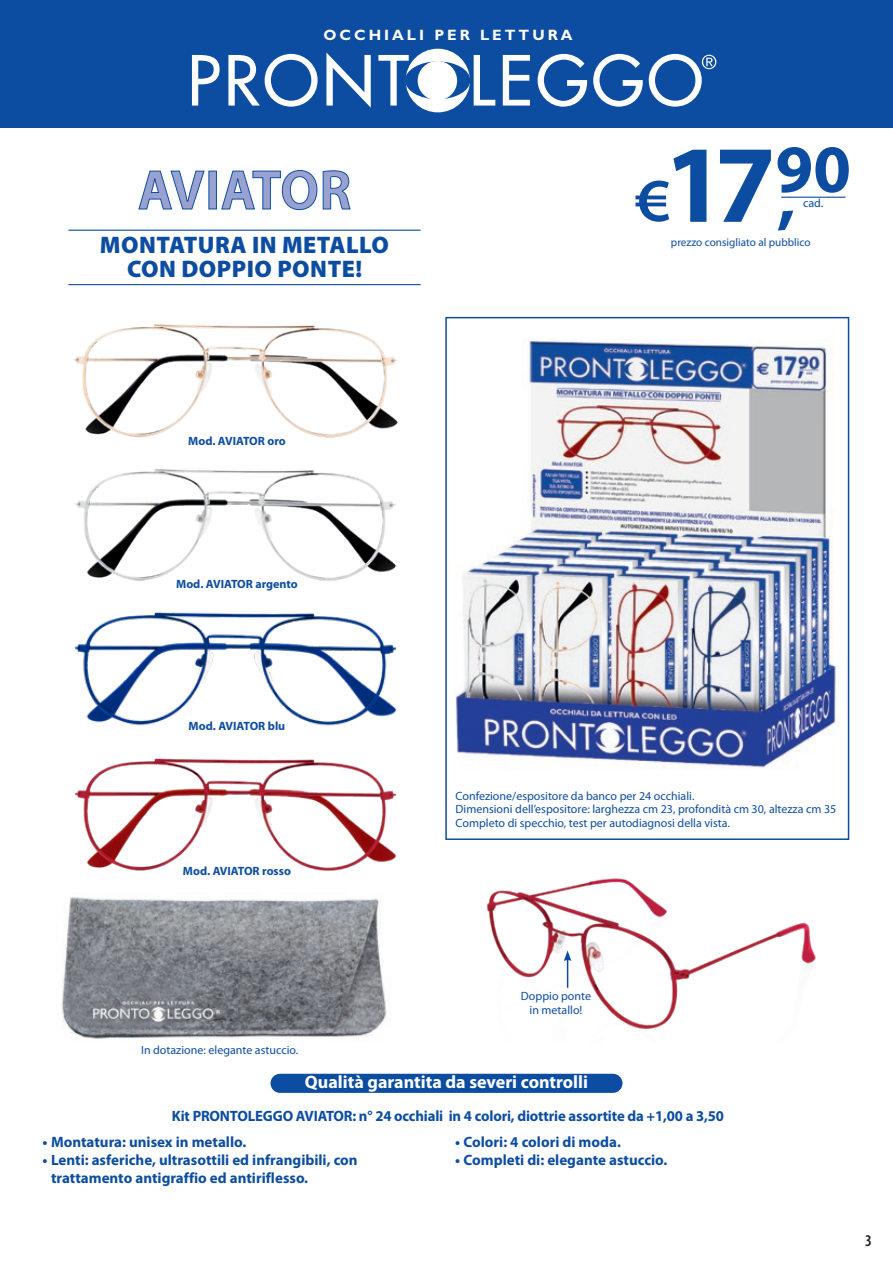
<style>
.page{position:relative;width:893px;height:1263px;background:#fff}
.page>*{position:absolute;margin:0;border:0;box-sizing:border-box;transform-origin:0 0}
.t1{font:700 111px "Myriad Pro";color:#0d4da1}
.t2{font:700 68.1px "Myriad Pro";color:#0d4da1}
.t3{font:600 semi-expanded 61.05px "Myriad Pro";color:#0d4da1}
.t4{font:900 24px/24px "Myriad Pro";letter-spacing:.02em;color:#0d4da1;text-align:center}
.t5{font:700 18px "Myriad Pro";color:#fff}
.t6{font:600 condensed 16.5px "Myriad Pro";color:#231f20}
.t7{font:700 15px/18px "Myriad Pro";color:#0d4da1}
.t8{font:700 15px "Gill Sans Std";letter-spacing:.2em;color:#fff}
.t9{font:12px/13.5px "Myriad Pro";color:#0d4da1}
.t10{font:700 12px "Myriad Pro";color:#0d4da1}
.t11{font:11.25px "Myriad Pro";color:#0d4da1}
</style>
<div class="page">
<div style="left:0;top:0;width:893px;height:128px;background:#0d4da1"></div>
<svg style="left:192px;top:55px;width:28px;height:51px"></svg>
<svg style="left:228px;top:54px;width:90px;height:53px"></svg>
<svg style="left:326px;top:53px;width:45px;height:55px"></svg>
<svg style="left:378px;top:55px;width:31px;height:51px"></svg>
<svg style="left:474px;top:55px;width:21px;height:51px"></svg>
<svg style="left:503px;top:55px;width:27px;height:51px"></svg>
<svg style="left:538px;top:54px;width:49px;height:53px"></svg>
<svg style="left:593px;top:54px;width:50px;height:53px"></svg>
<div style="left:406px;top:49px;width:64px;height:63px;background:#fff;border-radius:50%"></div>
<svg style="left:405px;top:61px;width:65px;height:38px"></svg>
<div style="left:418px;top:61px;width:39px;height:39px;background:#fff;border-radius:50%"></div>
<svg style="left:649px;top:54px;width:67px;height:53px"></svg>
<hr style="left:781px;top:197px;width:64px;height:1px;background:#0d4da1">
<hr style="left:68px;top:230px;width:353px;height:1px;background:#0d4da1">
<hr style="left:68px;top:284px;width:353px;height:1px;background:#0d4da1">
<div style="left:270px;top:1074px;width:352px;height:19px;background:#0d4da1;border-radius:10px"></div>
<div style="left:445px;top:317px;width:404px;height:523px;border:2px solid #0d4da1"></div>
<img style="left:73px;top:324px;width:325px;height:114px">
<img style="left:75px;top:469px;width:321px;height:112px">
<img style="left:74px;top:612px;width:323px;height:114px">
<img style="left:74px;top:758px;width:323px;height:114px">
<img style="left:486px;top:878px;width:330px;height:151px">
<img style="left:456px;top:339px;width:381px;height:429px">
<svg style="left:138px;top:170px;width:213px;height:40px"></svg>
<svg style="left:564px;top:950px;width:7px;height:38px"></svg>
<img style="left:61px;top:897px;width:326px;height:142px">
<p class="t8" style="left:323px;top:26px;width:251px">OCCHIALI PER LETTURA</p>
<h3 class="t4" style="left:100px;top:232px;width:291px">MONTATURA IN METALLO<br>CON DOPPIO PONTE!</h3>
<h1 class="t1" style="left:664px;top:112px;width:188px">17<sup>90</sup></h1>
<h3 class="t3" style="left:635px;top:161px;width:37px">€</h3>
<p class="t9" style="left:803px;top:196px;width:22px">cad.</p>
<p class="t11" style="left:671px;top:235px;width:141px">prezzo consigliato al pubblico</p>
<h2 class="t2" style="left:778px;top:155px;width:19px">,</h2>
<p class="t10" style="left:188px;top:433px;width:99px">Mod. AVIATOR oro</p>
<p class="t10" style="left:176px;top:577px;width:123px">Mod. AVIATOR argento</p>
<p class="t10" style="left:189px;top:718px;width:98px">Mod. AVIATOR blu</p>
<p class="t10" style="left:183px;top:863px;width:109px">Mod. AVIATOR rosso</p>
<p class="t9" style="left:456px;top:789px;width:382px">Confezione/espositore da banco per 24 occhiali.<br>Dimensioni dell’espositore: larghezza cm 23, profondità cm 30, altezza cm 35<br>Completo di specchio, test per autodiagnosi della vista.</p>
<p class="t9" style="left:141px;top:1043px;width:159px">In dotazione: elegante astuccio.</p>
<p class="t9" style="left:521px;top:989px;width:72px;text-align:center">Doppio ponte in metallo!</p>
<p class="t5" style="left:305px;top:1070px;width:285px">Qualità garantita da severi controlli</p>
<p class="t7" style="left:172px;top:1106px;width:554px">Kit PRONTOLEGGO AVIATOR: n° 24 occhiali in 4 colori, diottrie assortite da +1,00 a 3,50</p>
<p class="t7" style="left:43px;top:1132px;width:205px">• Montatura: unisex in metallo.</p>
<p class="t7" style="left:51px;top:1150px;width:308px;text-indent:-9px">• Lenti: asferiche, ultrasottili ed infrangibili, con trattamento antigraffio ed antiriflesso.</p>
<p class="t7" style="left:455px;top:1132px;width:167px">• Colori: 4 colori di moda.</p>
<p class="t7" style="left:455px;top:1150px;width:214px">• Completi di: elegante astuccio.</p>
<p class="t6" style="left:865px;top:1230px;width:8px">3</p>
</div>
